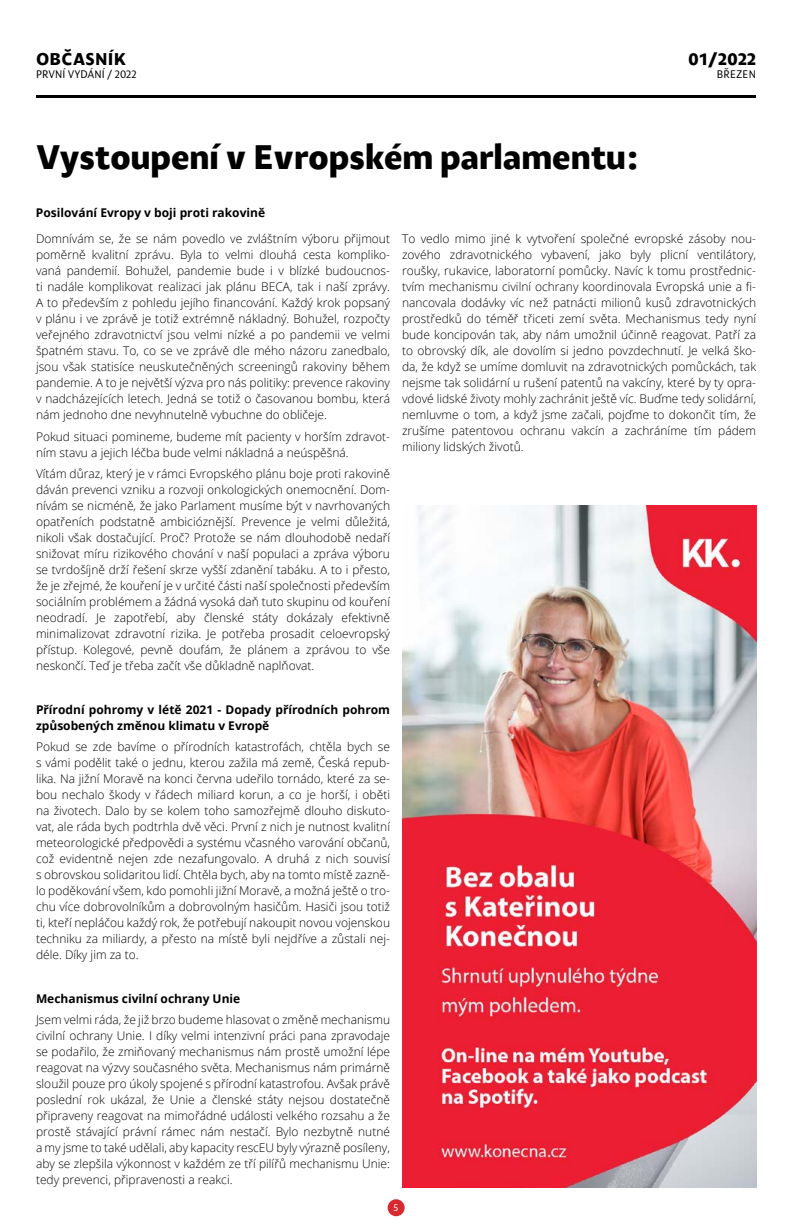
<style>
.page{position:relative;width:792px;height:1224px;background:#fff}
.page>*{position:absolute;margin:0;border:0;box-sizing:border-box;transform-origin:0 0}
.t1{font:900 34px "Modal";color:#000}
.t2{font:900 17px "Modal";letter-spacing:.01em;color:#000}
.t3{font:300 12px/16px "Open Sans";color:#000;text-align:justify}
.t4{font:700 12px/16px "Open Sans";color:#000}
.t5{font:11px "Modal";letter-spacing:.01em;color:#000}
.t6{font:10px "Modal";color:#fff}
</style>
<div class="page">
<div style="left:388px;top:1199px;width:17px;height:17px;background:#d82930;border-radius:50%"></div>
<hr style="left:36px;top:95px;width:720px;height:3px;background:#000">
<img style="left:402px;top:505px;width:354px;height:683px">
<h2 class="t2" style="left:36px;top:45px;width:91px">OBČASNÍK</h2>
<h2 class="t2" style="left:688px;top:45px;width:69px">01/2022</h2>
<p class="t5" style="left:36px;top:66px;width:102px">PRVNÍ VYDÁNÍ / 2022</p>
<p class="t5" style="left:717px;top:66px;width:40px">BŘEZEN</p>
<h1 class="t1" style="left:36px;top:129px;width:605px">Vystoupení v Evropském parlamentu:</h1>
<p class="t4" style="left:36px;top:204px;width:231px">Posilování Evropy v boji proti rakovině</p>
<p class="t3" style="left:36px;top:231px;width:356px">Domnívám se, že se nám povedlo ve zvláštním výboru přijmout poměrně kvalitní zprávu. Byla to velmi dlouhá cesta kompliko&shy;vaná pandemií. Bohužel, pandemie bude i v blízké budoucnos&shy;ti nadále komplikovat realizaci jak plánu BECA, tak i naší zprávy.<br>A to především z pohledu jejího financování. Každý krok popsaný v plánu i ve zprávě je totiž extrémně nákladný. Bohužel, rozpočty veřejného zdravotnictví jsou velmi nízké a po pandemii ve velmi špatném stavu. To, co se ve zprávě dle mého názoru zanedbalo, jsou však statisíce neuskutečněných screeningů rakoviny během pandemie. A to je největší výzva pro nás politiky: prevence rakoviny v nadcházejících letech. Jedná se totiž o časovanou bombu, která nám jednoho dne nevyhnutelně vybuchne do obličeje.</p>
<p class="t3" style="left:36px;top:428px;width:356px">Pokud situaci pomineme, budeme mít pacienty v horším zdravot&shy;ním stavu a jejich léčba bude velmi nákladná a neúspěšná.</p>
<p class="t3" style="left:36px;top:466px;width:356px">Vítám důraz, který je v rámci Evropského plánu boje proti rakovině dáván prevenci vzniku a rozvoji onkologických onemocnění. Dom&shy;nívám se nicméně, že jako Parlament musíme být v navrhovaných opatřeních podstatně ambicióznější. Prevence je velmi důležitá, nikoli však dostačující. Proč? Protože se nám dlouhodobě nedaří snižovat míru rizikového chování v naší populaci a zpráva výboru se tvrdošíjně drží řešení skrze vyšší zdanění tabáku. A to i přesto, že je zřejmé, že kouření je v určité části naší společnosti především sociálním problémem a žádná vysoká daň tuto skupinu od kouření neodradí. Je zapotřebí, aby členské státy dokázaly efektivně minimalizovat zdravotní rizika. Je potřeba prosadit celoevropský přístup. Kolegové, pevně doufám, že plánem a zprávou to vše neskončí. Teď je třeba začít vše důkladně naplňovat.</p>
<p class="t4" style="left:36px;top:701px;width:356px">Přírodní pohromy v létě 2021 - Dopady přírodních pohrom způsobených změnou klimatu v Evropě</p>
<p class="t3" style="left:36px;top:739px;width:356px">Pokud se zde bavíme o přírodních katastrofách, chtěla bych se s vámi podělit také o jednu, kterou zažila má země, Česká repub&shy;lika. Na jižní Moravě na konci června udeřilo tornádo, které za se&shy;bou nechalo škody v řádech miliard korun, a co je horší, i oběti na životech. Dalo by se kolem toho samozřejmě dlouho diskuto&shy;vat, ale ráda bych podtrhla dvě věci. První z nich je nutnost kvalitní meteorologické předpovědi a systému včasného varování občanů, což evidentně nejen zde nezafungovalo. A druhá z nich souvisí s obrovskou solidaritou lidí. Chtěla bych, aby na tomto místě zazně&shy;lo poděkování všem, kdo pomohli jižní Moravě, a možná ještě o tro&shy;chu více dobrovolníkům a dobrovolným hasičům. Hasiči jsou totiž ti, kteří nepláčou každý rok, že potřebují nakoupit novou vojenskou techniku za miliardy, a přesto na místě byli nejdříve a zůstali nej&shy;déle. Díky jim za to.</p>
<p class="t4" style="left:36px;top:990px;width:206px">Mechanismus civilní ochrany Unie</p>
<p class="t3" style="left:36px;top:1012px;width:356px">Jsem velmi ráda, že již brzo budeme hlasovat o změně mechanismu civilní ochrany Unie. I díky velmi intenzivní práci pana zpravodaje se podařilo, že zmiňovaný mechanismus nám prostě umožní lépe reagovat na výzvy současného světa. Mechanismus nám primárně sloužil pouze pro úkoly spojené s přírodní katastrofou. Avšak právě poslední rok ukázal, že Unie a členské státy nejsou dostatečně připraveny reagovat na mimořádné události velkého rozsahu a že prostě stávající právní rámec nám nestačí. Bylo nezbytně nutné a my jsme to také udělali, aby kapacity rescEU byly výrazně posíleny, aby se zlepšila výkonnost v každém ze tří pilířů mechanismu Unie: tedy prevenci, připravenosti a reakci.</p>
<p class="t3" style="left:402px;top:230px;width:356px">To vedlo mimo jiné k vytvoření společné evropské zásoby nou&shy;zového zdravotnického vybavení, jako byly plicní ventilátory, roušky, rukavice, laboratorní pomůcky. Navíc k tomu prostřednic&shy;tvím mechanismu civilní ochrany koordinovala Evropská unie a fi&shy;nancovala dodávky víc než patnácti milionů kusů zdravotnických prostředků do téměř třiceti zemí světa. Mechanismus tedy nyní bude koncipován tak, aby nám umožnil účinně reagovat. Patří za to obrovský dík, ale dovolím si jedno povzdechnutí. Je velká ško&shy;da, že když se umíme domluvit na zdravotnických pomůckách, tak nejsme tak solidární u rušení patentů na vakcíny, které by ty opra&shy;vdové lidské životy mohly zachránit ještě víc. Buďme tedy solidární, nemluvme o tom, a když jsme začali, pojďme to dokončit tím, že zrušíme patentovou ochranu vakcín a zachráníme tím pádem miliony lidských životů.</p>
<p class="t6" style="left:393px;top:1200px;width:6px">5</p>
</div>
